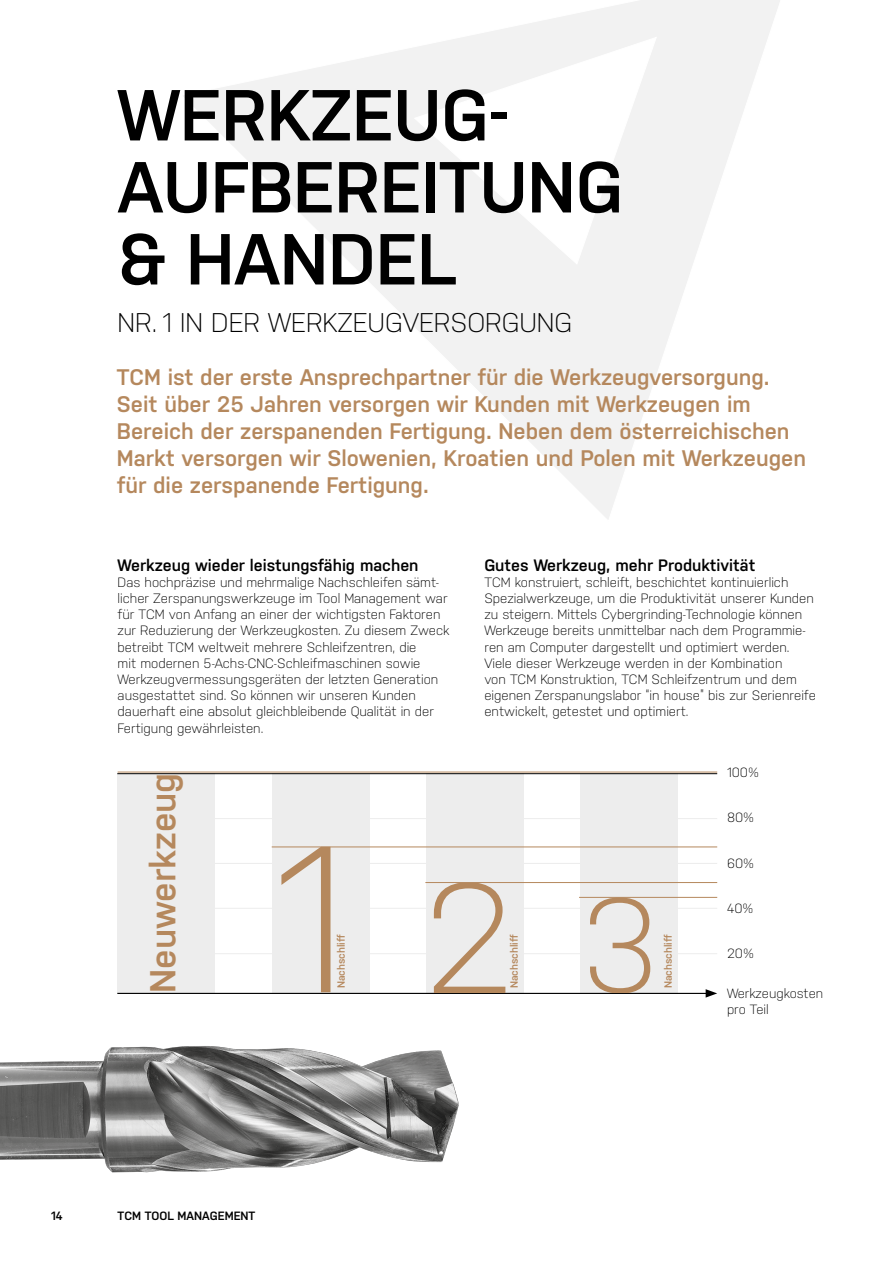
<style>
.page{position:relative;width:893px;height:1263px;background:#fff}
.page>*{position:absolute;margin:0;border:0;box-sizing:border-box;transform-origin:0 0}
.t1{font:300 207.9px "Nudista";color:#b5885d}
.t2{font:600 72px/72px "Nudista";color:#000}
.t3{font:600 36px "Nudista";color:#b5885d}
.t4{font:300 27px "Nudista";color:#000}
.t5{font:600 22.5px/27px "Nudista";color:#b5885d}
.t6{font:600 16.5px "Nudista";color:#000}
.t7{font:300 13.5px/16.2px "Nudista";color:#000}
.t8{font:300 13.35px/16px "Nudista";color:#000}
.t9{font:600 12px "Nudista";color:#000}
.t10{font:600 10.5px "Nudista";color:#b5885d}
.s1{font-size:156.15px}
.s2{font-size:133.65px}
</style>
<div class="page">
<svg style="left:183px;top:0;width:597px;height:519px"></svg>
<img style="left:0;top:1046px;width:459px;height:127px">
<hr style="left:117px;top:953px;width:600px;height:1px;background:#ededed">
<hr style="left:117px;top:908px;width:600px;height:1px;background:#ededed">
<hr style="left:117px;top:863px;width:600px;height:1px;background:#ededed">
<hr style="left:117px;top:818px;width:600px;height:1px;background:#ededed">
<div style="left:580px;top:773px;width:98px;height:220px;background:#ededed"></div>
<div style="left:426px;top:773px;width:98px;height:220px;background:#ededed"></div>
<div style="left:272px;top:773px;width:97px;height:220px;background:#ededed"></div>
<div style="left:117px;top:773px;width:98px;height:220px;background:#ededed"></div>
<hr style="left:117px;top:993px;width:591px;height:1px;background:#000">
<svg style="left:706px;top:989px;width:11px;height:8px"></svg>
<hr style="left:117px;top:773px;width:600px;height:1px;background:#000">
<hr style="left:272px;top:847px;width:445px;height:1px;background:#b5885d">
<hr style="left:425px;top:882px;width:292px;height:1px;background:#b5885d">
<hr style="left:579px;top:897px;width:138px;height:1px;background:#b5885d">
<hr style="left:118px;top:772px;width:599px;height:1px;background:#b5885d">
<h2 class="t2" style="left:118px;top:79px;width:507px">WERKZEUG-<br>AUFBEREITUNG &amp; HANDEL</h2>
<h3 class="t4" style="left:118px;top:307px;width:456px">NR. 1 IN DER WERKZEUGVERSORGUNG</h3>
<p class="t5" style="left:117px;top:364px;width:691px">TCM ist der erste Ansprechpartner für die Werkzeugversorgung.<br>Seit über 25 Jahren versorgen wir Kunden mit Werkzeugen im Bereich der zerspanenden Fertigung. Neben dem österreichischen Markt versorgen wir Slowenien, Kroatien und Polen mit Werkzeugen für die zerspanende Fertigung.</p>
<p class="t6" style="left:118px;top:555px;width:302px">Werkzeug wieder leistungsfähig machen</p>
<p class="t7" style="left:118px;top:574px;width:333px">Das hochpräzise und mehrmalige Nachschleifen sämt&shy;licher Zerspanungswerkzeuge im Tool Management war für TCM von Anfang an einer der wichtigsten Faktoren zur Reduzierung der Werkzeugkosten. Zu diesem Zweck betreibt TCM weltweit mehrere Schleifzentren, die<br>mit modernen 5-Achs-CNC-Schleifmaschinen sowie Werkzeugvermessungsgeräten der letzten Generation ausgestattet sind. So können wir unseren Kunden dauerhaft eine absolut gleichbleibende Qualität in der Fertigung gewährleisten.</p>
<p class="t6" style="left:484px;top:555px;width:273px">Gutes Werkzeug, mehr Produktivität</p>
<p class="t7" style="left:484px;top:574px;width:333px">TCM konstruiert, schleift, beschichtet kontinuierlich Spezialwerkzeuge, um die Produktivität unserer Kunden zu steigern. Mittels Cybergrinding-Technologie können Werkzeuge bereits unmittelbar nach dem Programmie&shy;ren am Computer dargestellt und optimiert werden.<br>Viele dieser Werkzeuge werden in der Kombination<br>von TCM Konstruktion, TCM Schleifzentrum und dem eigenen Zerspanungslabor “in house” bis zur Serienreife entwickelt, getestet und optimiert.</p>
<h3 class="t3" style="left:142px;top:993px;width:222px;rotate:-90deg">Neuwerkzeug</h3>
<h1 class="t1" style="left:274px;top:800px;width:388px">1<span class="s1">2</span><span class="s2">3</span></h1>
<p class="t10" style="left:335px;top:988px;width:55px;rotate:-90deg">Nachschliff</p>
<p class="t10" style="left:508px;top:988px;width:55px;rotate:-90deg">Nachschliff</p>
<p class="t10" style="left:662px;top:988px;width:55px;rotate:-90deg">Nachschliff</p>
<p class="t8" style="left:727px;top:764px;width:33px">100%</p>
<p class="t8" style="left:727px;top:810px;width:29px">80%</p>
<p class="t8" style="left:727px;top:855px;width:29px">60%</p>
<p class="t8" style="left:727px;top:900px;width:28px">40%</p>
<p class="t8" style="left:727px;top:945px;width:29px">20%</p>
<p class="t8" style="left:727px;top:985px;width:98px">Werkzeugkosten pro Teil</p>
<p class="t9" style="left:51px;top:1209px;width:13px">14</p>
<p class="t9" style="left:118px;top:1209px;width:139px">TCM TOOL MANAGEMENT</p>
</div>
